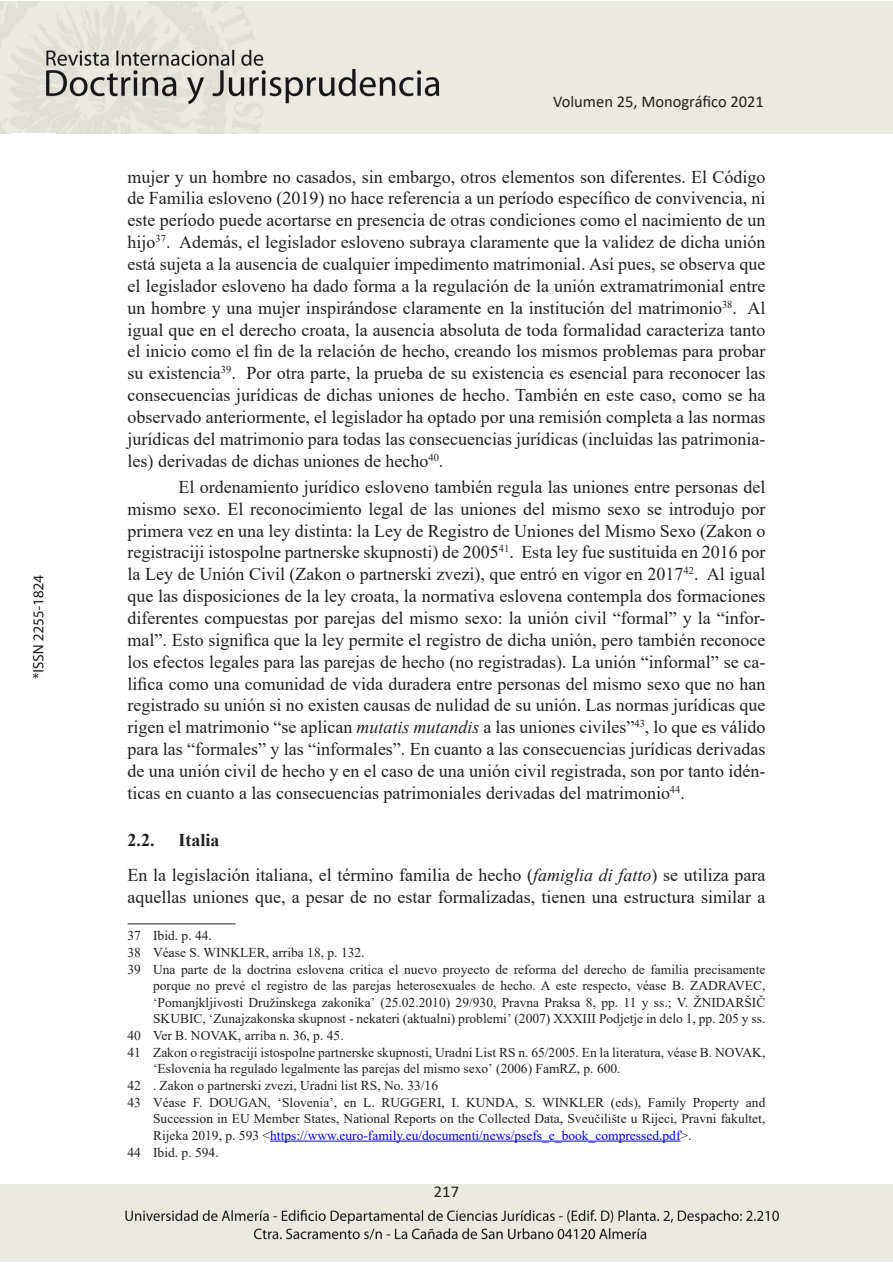
<style>
.page{position:relative;width:893px;height:1263px;background:#fff}
.page>*{position:absolute;margin:0;border:0;box-sizing:border-box;transform-origin:0 0}
.PARRAFO_1{font:18px/21.9px "Times New Roman";color:#231f20;text-align:justify}
.PARRAFO_2{font:18px/21.9px "Times New Roman";color:#231f20;text-align:justify}
.TITULO_1__1{font:700 18px "Times New Roman";color:#231f20}
.t1{font:16.5px "Calibri";color:#231f20}
.PIE{font:13.5px/16.2px "Times New Roman";color:#231f20;text-align:justify}
.s1{font-style:italic}
.s2{color:#00f}
</style>
<div class="page">
<img style="left:0;top:1184px;width:893px;height:78px">
<img style="left:0;top:1px;width:893px;height:133px">
<img style="left:32px;top:575px;width:12px;height:104px">
<hr style="left:128px;top:924px;width:108px;height:1px;background:#231f20">
<hr style="left:270px;top:1141px;width:410px;height:1px;background:#00f">
<p class="t1" style="left:553px;top:90px;width:212px">Volumen 25, Monográfico 2021</p>
<p class="PARRAFO_1" style="left:128px;top:165px;width:639px">mujer y un hombre no casados, sin embargo, otros elementos son diferentes. El Código de Familia esloveno (2019) no hace referencia a un período específico de convivencia, ni este período puede acortarse en presencia de otras condiciones como el nacimiento de un hijo<sup>37</sup>. Además, el legislador esloveno subraya claramente que la validez de dicha unión está sujeta a la ausencia de cualquier impedimento matrimonial. Así pues, se observa que el legislador esloveno ha dado forma a la regulación de la unión extramatrimonial entre un hombre y una mujer inspirándose claramente en la institución del matrimonio<sup>38</sup>. Al igual que en el derecho croata, la ausencia absoluta de toda formalidad caracteriza tanto el inicio como el fin de la relación de hecho, creando los mismos problemas para probar su existencia<sup>39</sup>. Por otra parte, la prueba de su existencia es esencial para reconocer las consecuencias jurídicas de dichas uniones de hecho. También en este caso, como se ha observado anteriormente, el legislador ha optado por una remisión completa a las normas jurídicas del matrimonio para todas las consecuencias jurídicas (incluidas las patrimonia&shy;les) derivadas de dichas uniones de hecho<sup>40</sup>.</p>
<p class="PARRAFO_2" style="left:128px;top:475px;width:639px;text-indent:51px">El ordenamiento jurídico esloveno también regula las uniones entre personas del mismo sexo. El reconocimiento legal de las uniones del mismo sexo se introdujo por primera vez en una ley distinta: la Ley de Registro de Uniones del Mismo Sexo (Zakon o registraciji istospolne partnerske skupnosti) de 2005<sup>41</sup>. Esta ley fue sustituida en 2016 por la Ley de Unión Civil (Zakon o partnerski zvezi), que entró en vigor en 2017<sup>42</sup>. Al igual que las disposiciones de la ley croata, la normativa eslovena contempla dos formaciones diferentes compuestas por parejas del mismo sexo: la unión civil “formal” y la “infor&shy;mal”. Esto significa que la ley permite el registro de dicha unión, pero también reconoce los efectos legales para las parejas de hecho (no registradas). La unión “informal” se ca&shy;lifica como una comunidad de vida duradera entre personas del mismo sexo que no han registrado su unión si no existen causas de nulidad de su unión. Las normas jurídicas que rigen el matrimonio “se aplican <span class="s1">mutatis mutandis</span> a las uniones civiles”<sup>43</sup>, lo que es válido para las “formales” y las “informales”. En cuanto a las consecuencias jurídicas derivadas de una unión civil de hecho y en el caso de una unión civil registrada, son por tanto idén&shy;ticas en cuanto a las consecuencias patrimoniales derivadas del matrimonio<sup>44</sup>.</p>
<p class="TITULO_1__1" style="left:128px;top:827px;width:28px">2.2.</p>
<p class="TITULO_1__1" style="left:179px;top:827px;width:43px">Italia</p>
<p class="PARRAFO_1" style="left:128px;top:863px;width:639px">En la legislación italiana, el término familia de hecho (<span class="s1">famiglia di fatto</span>) se utiliza para aquellas uniones que, a pesar de no estar formalizadas, tienen una estructura similar a</p>
<p class="PIE" style="left:128px;top:927px;width:86px">37 Ibid. p. 44.</p>
<p class="PIE" style="left:128px;top:944px;width:239px">38 Véase S. WINKLER, arriba 18, p. 132.</p>
<p class="PIE" style="left:153px;top:961px;width:614px;text-indent:-26px">39 Una parte de la doctrina eslovena critica el nuevo proyecto de reforma del derecho de familia precisamente porque no prevé el registro de las parejas heterosexuales de hecho. A este respecto, véase B. ZADRAVEC, ʻPomanjkljivosti Družinskega zakonikaʼ (25.02.2010) 29/930, Pravna Praksa 8, pp. 11 y ss.; V. ŽNIDARŠIČ SKUBIC, ʻZunajzakonska skupnost - nekateri (aktualni) problemiʼ (2007) XXXIII Podjetje in delo 1, pp. 205 y ss.</p>
<p class="PIE" style="left:128px;top:1027px;width:218px">40 Ver B. NOVAK, arriba n. 36, p. 45.</p>
<p class="PIE" style="left:153px;top:1044px;width:614px;text-indent:-26px">41 Zakon o registraciji istospolne partnerske skupnosti, Uradni List RS n. 65/2005. En la literatura, véase B. NOVAK, ʻEslovenia ha regulado legalmente las parejas del mismo sexoʼ (2006) FamRZ, p. 600.</p>
<p class="PIE" style="left:128px;top:1077px;width:312px">42 . Zakon o partnerski zvezi, Uradni list RS, No. 33/16</p>
<p class="PIE" style="left:153px;top:1094px;width:614px;text-indent:-26px">43 Véase F. DOUGAN, ʻSloveniaʼ, en L. RUGGERI, I. KUNDA, S. WINKLER (eds), Family Property and Succession in EU Member States, National Reports on the Collected Data, Sveučilište u Rijeci, Pravni fakultet, Rijeka 2019, p. 593 ˂<span class="s2">https://www.euro-family.eu/documenti/news/psefs_e_book_compressed.pdf</span>˃.</p>
<p class="PIE" style="left:128px;top:1143px;width:93px">44 Ibid. p. 594.</p>
<p class="t1" style="left:434px;top:1180px;width:27px">217</p>
</div>
